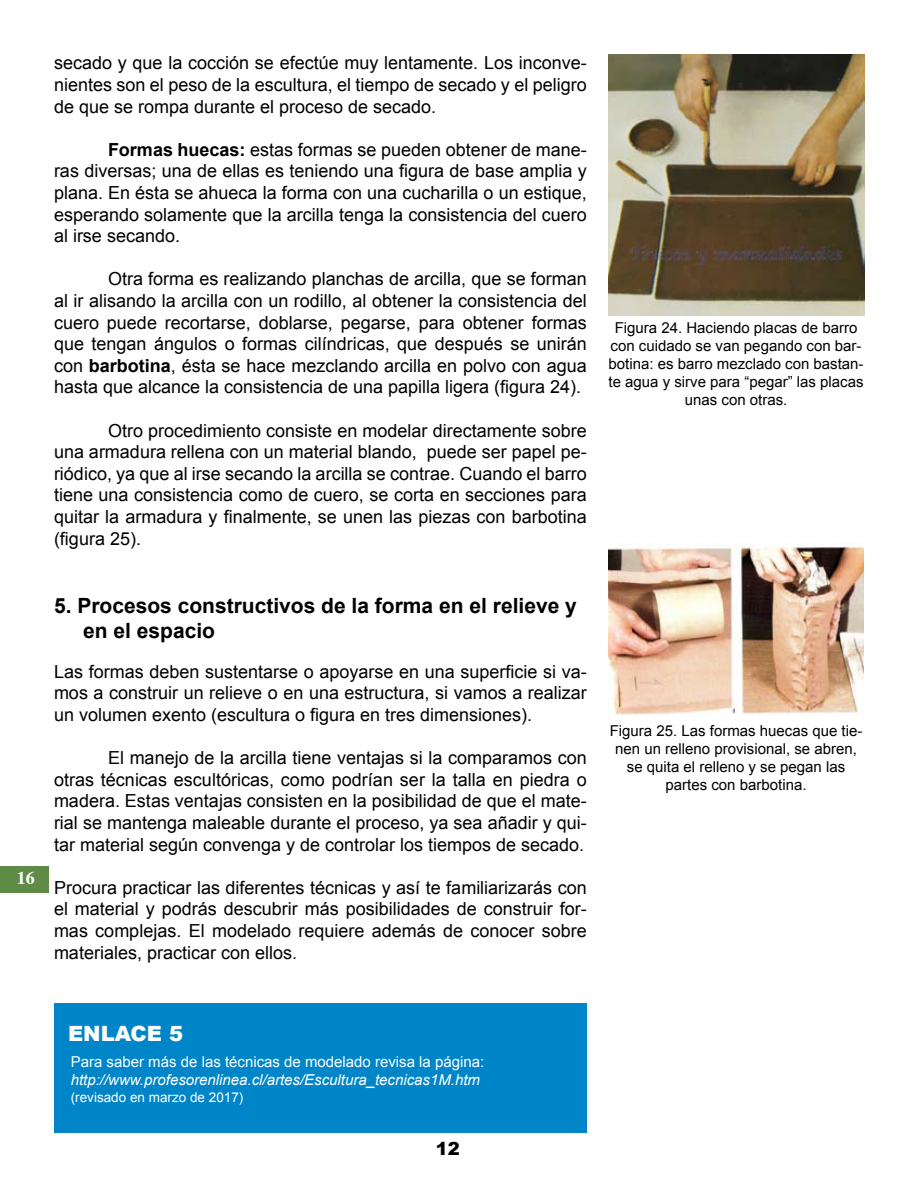
<style>
.page{position:relative;width:918px;height:1188px;background:#fff}
.page>*{position:absolute;margin:0;border:0;box-sizing:border-box;transform-origin:0 0}
.t1{font:700 21px/25.2px "Arial";color:#000}
.t2{font:900 21px "Arial";color:#fff}
.t3{font:18px/21.6px "Arial";color:#000;text-align:justify}
.t4{font:700 18px "Times";color:#fff}
.t5{font:900 18px "Arial";color:#000}
.t6{font:15px/18px "Arial";color:#000;text-align:center}
.t7{font:italic 15px "Arial";color:#fff}
.t8{font:15px "Arial";color:#fff}
.t9{font:13.5px "Arial";color:#fff}
.s1{font-weight:700}
</style>
<div class="page">
<div style="left:0;top:866px;width:48px;height:27px;background:#5e8b46"></div>
<div style="left:54px;top:1003px;width:533px;height:130px;background:#0086c8"></div>
<img style="left:608px;top:54px;width:256px;height:261px">
<img style="left:608px;top:542px;width:256px;height:173px">
<p class="t4" style="left:17px;top:861px;width:19px">16</p>
<p class="t3" style="left:54px;top:52px;width:534px">secado y que la cocción se efectúe muy lentamente. Los inconve&shy;nientes son el peso de la escultura, el tiempo de secado y el peligro de que se rompa durante el proceso de secado.</p>
<p class="t3" style="left:54px;top:139px;width:534px;text-indent:54px"><span class="s1">Formas huecas:</span> estas formas se pueden obtener de mane&shy;ras diversas; una de ellas es teniendo una figura de base amplia y plana. En ésta se ahueca la forma con una cucharilla o un estique, esperando solamente que la arcilla tenga la consistencia del cuero al irse secando.</p>
<p class="t3" style="left:54px;top:268px;width:534px;text-indent:54px">Otra forma es realizando planchas de arcilla, que se forman al ir alisando la arcilla con un rodillo, al obtener la consistencia del cuero puede recortarse, doblarse, pegarse, para obtener formas que tengan ángulos o formas cilíndricas, que después se unirán con <span class="s1">barbotina</span>, ésta se hace mezclando arcilla en polvo con agua hasta que alcance la consistencia de una papilla ligera (figura 24).</p>
<p class="t3" style="left:54px;top:420px;width:534px;text-indent:54px">Otro procedimiento consiste en modelar directamente sobre una armadura rellena con un material blando, puede ser papel pe&shy;riódico, ya que al irse secando la arcilla se contrae. Cuando el barro tiene una consistencia como de cuero, se corta en secciones para quitar la armadura y finalmente, se unen las piezas con barbotina (figura 25).</p>
<p class="t1" style="left:83px;top:594px;width:495px;text-indent:-29px">5. Procesos constructivos de la forma en el relieve y en el espacio</p>
<p class="t3" style="left:54px;top:661px;width:534px">Las formas deben sustentarse o apoyarse en una superficie si va&shy;mos a construir un relieve o en una estructura, si vamos a realizar un volumen exento (escultura o figura en tres dimensiones).</p>
<p class="t3" style="left:54px;top:747px;width:534px;text-indent:54px">El manejo de la arcilla tiene ventajas si la comparamos con otras técnicas escultóricas, como podrían ser la talla en piedra o madera. Estas ventajas consisten en la posibilidad de que el mate&shy;rial se mantenga maleable durante el proceso, ya sea añadir y qui&shy;tar material según convenga y de controlar los tiempos de secado.</p>
<p class="t3" style="left:54px;top:877px;width:534px">Procura practicar las diferentes técnicas y así te familiarizarás con el material y podrás descubrir más posibilidades de construir for&shy;mas complejas. El modelado requiere además de conocer sobre materiales, practicar con ellos.</p>
<p class="t6" style="left:609px;top:319px;width:257px">Figura 24. Haciendo placas de barro con cuidado se van pegando con bar&shy;botina: es barro mezclado con bastan&shy;te agua y sirve para “pegar” las placas unas con otras.</p>
<p class="t6" style="left:610px;top:722px;width:254px">Figura 25. Las formas huecas que tie&shy;nen un relleno provisional, se abren, se quita el relleno y se pegan las partes con barbotina.</p>
<p class="t2" style="left:68px;top:1018px;width:117px">ENLACE 5</p>
<p class="t8" style="left:71px;top:1052px;width:415px">Para saber más de las técnicas de modelado revisa la página:</p>
<p class="t7" style="left:71px;top:1070px;width:411px">http://www.profesorenlinea.cl/artes/Escultura_tecnicas1M.htm</p>
<p class="t9" style="left:71px;top:1088px;width:174px">(revisado en marzo de 2017)</p>
<p class="t5" style="left:436px;top:1136px;width:26px">12</p>
</div>
